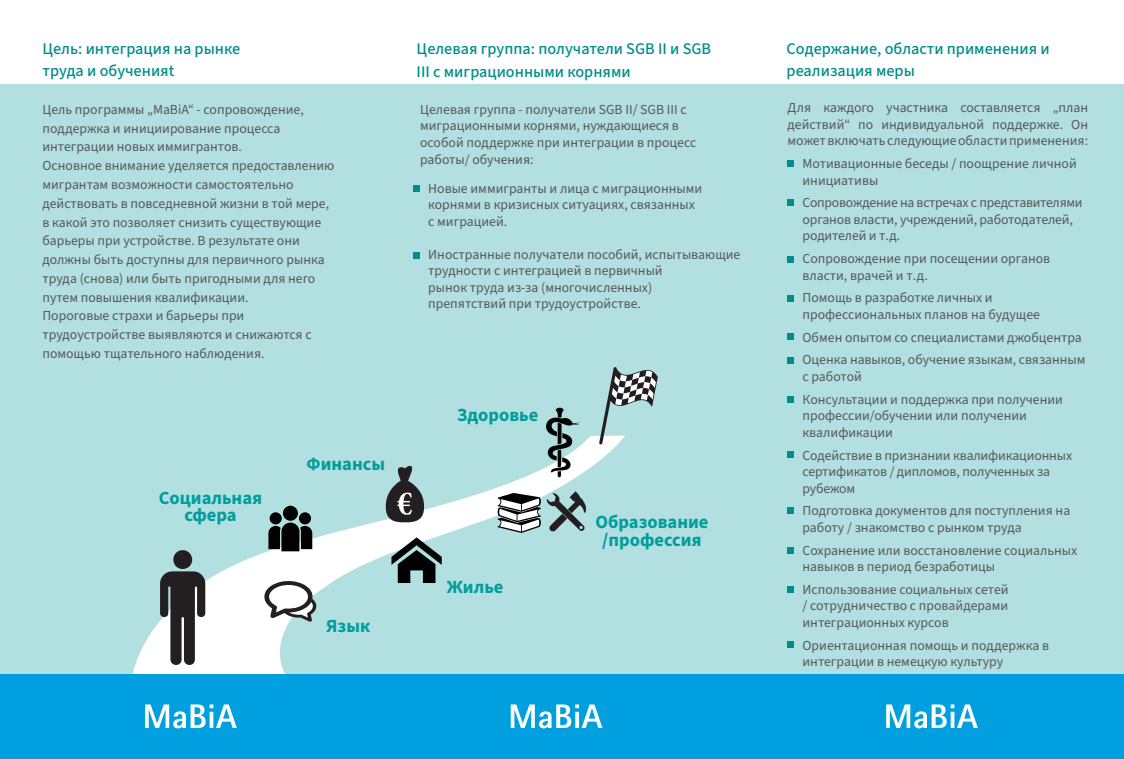
<style>
.page{position:relative;width:1124px;height:759px;background:#fff}
.page>*{position:absolute;margin:0;border:0;box-sizing:border-box;transform-origin:0 0}
.t1{font:700 18.5px/17.5px "Source Sans 3";color:#009d9c;text-align:center}
.t2{font:500 16.25px/21.2px "Source Sans 3";color:#008e8a}
.t3{font:13.75px/16.5px "Source Sans 3";color:#57585a}
.t4{font:13.75px/16.5px "Source Sans 3";letter-spacing:-.02em;color:#57585a}
</style>
<div class="page">
<div style="left:0;top:84px;width:1123px;height:673px;background:#b2dfdf"></div>
<svg style="left:413px;top:186px;width:6px;height:6px"></svg>
<svg style="left:413px;top:252px;width:6px;height:6px"></svg>
<svg style="left:132px;top:436px;width:486px;height:238px"></svg>
<svg style="left:264px;top:580px;width:53px;height:41px;background:#b6b8b8"></svg>
<svg style="left:391px;top:537px;width:50px;height:45px"></svg>
<div style="left:299px;top:512px;width:12px;height:12px;background:#000;border-radius:50%"></div>
<div style="left:269px;top:512px;width:13px;height:12px;background:#000;border-radius:50%"></div>
<svg style="left:268px;top:522px;width:44px;height:29px"></svg>
<div style="left:283px;top:505px;width:15px;height:15px;background:#000;border-radius:50%"></div>
<svg style="left:160px;top:550px;width:45px;height:114px;background:#6b7070"></svg>
<img style="left:541px;top:407px;width:39px;height:72px">
<svg style="left:496px;top:491px;width:91px;height:41px"></svg>
<svg style="left:384px;top:464px;width:41px;height:58px"></svg>
<svg style="left:787px;top:160px;width:6px;height:6px"></svg>
<svg style="left:787px;top:199px;width:6px;height:6px"></svg>
<svg style="left:787px;top:256px;width:6px;height:6px"></svg>
<svg style="left:787px;top:295px;width:6px;height:6px"></svg>
<div style="left:787px;top:333px;width:6px;height:7px;background:#008e8a"></div>
<svg style="left:787px;top:357px;width:6px;height:6px"></svg>
<svg style="left:787px;top:396px;width:6px;height:6px"></svg>
<svg style="left:787px;top:451px;width:6px;height:6px"></svg>
<svg style="left:787px;top:507px;width:6px;height:6px"></svg>
<svg style="left:787px;top:547px;width:6px;height:6px"></svg>
<div style="left:787px;top:585px;width:6px;height:7px;background:#008e8a"></div>
<svg style="left:787px;top:641px;width:6px;height:6px"></svg>
<div style="left:0;top:674px;width:1123px;height:84px;background:#00a0e0"></div>
<svg style="left:599px;top:367px;width:58px;height:77px"></svg>
<svg style="left:641px;top:387px;width:8px;height:8px"></svg>
<svg style="left:510px;top:704px;width:92px;height:24px"></svg>
<svg style="left:886px;top:704px;width:91px;height:24px"></svg>
<svg style="left:145px;top:704px;width:92px;height:24px"></svg>
<p class="t2" style="left:42px;top:38px;width:199px">Цель: интеграция на рынке труда и обученияt</p>
<p class="t2" style="left:416px;top:37px;width:296px;line-height:22.9px">Целевая группа: получатели SGB II и SGB<br>III с миграционными корнями</p>
<p class="t3" style="left:42px;top:100px;width:263px;line-height:18.8px">Цель программы „MaBiA“ - сопровождение, поддержка и инициирование процесса интеграции новых иммигрантов.</p>
<p class="t3" style="left:42px;top:156px;width:293px;line-height:18.8px">Основное внимание уделяется предоставлению мигрантам возможности самостоятельно действовать в повседневной жизни в той мере, в какой это позволяет снизить существующие барьеры при устройстве. В результате они должны быть доступны для первичного рынка труда (снова) или быть пригодными для него путем повышения квалификации.</p>
<p class="t3" style="left:42px;top:306px;width:271px;line-height:18.8px">Пороговые страхи и барьеры при трудоустройстве выявляются и снижаются с помощью тщательного наблюдения.</p>
<p class="t1" style="left:159px;top:488px;width:105px">Социальная</p>
<p class="t1" style="left:184px;top:506px;width:54px">сфера</p>
<p class="t1" style="left:306px;top:454px;width:80px">Финансы</p>
<p class="t1" style="left:326px;top:617px;width:46px">Язык</p>
<p class="t3" style="left:420px;top:101px;width:277px">Целевая группа - получатели SGB II/ SGB III с миграционными корнями, нуждающиеся в особой поддержке при интеграции в процесс работы/ обучения:</p>
<p class="t3" style="left:428px;top:180px;width:275px">Новые иммигранты и лица с миграционными корнями в кризисных ситуациях, связанных с миграцией.</p>
<p class="t3" style="left:428px;top:246px;width:313px">Иностранные получатели пособий, испытывающие трудности с интеграцией в первичный</p>
<p class="t3" style="left:428px;top:279px;width:225px">рынок труда из-за (многочисленных)</p>
<p class="t3" style="left:428px;top:295px;width:214px">препятствий при трудоустройстве.</p>
<p class="t1" style="left:457px;top:406px;width:83px">Здоровье</p>
<p class="t1" style="left:446px;top:578px;width:58px">Жилье</p>
<p class="t1" style="left:595px;top:513px;width:115px">Образование /профессия</p>
<p class="t2" style="left:786px;top:38px;width:264px">Содержание, области применения и реализация меры</p>
<p class="t3" style="left:787px;top:99px;width:302px;text-align:justify">Для каждого участника составляется „план действий“ по индивидуальной поддержке. Он может включать следующие области применения:</p>
<p class="t3" style="left:802px;top:155px;width:276px">Мотивационные беседы / поощрение личной инициативы</p>
<p class="t4" style="left:802px;top:194px;width:281px">Сопровождение на встречах с представителями органов власти, учреждений, работодателей, родителей и т.д.</p>
<p class="t3" style="left:802px;top:250px;width:249px">Сопровождение при посещении органов власти, врачей и т.д.</p>
<p class="t3" style="left:802px;top:289px;width:239px">Помощь в разработке личных и профессиональных планов на будущее</p>
<p class="t3" style="left:802px;top:329px;width:281px">Обмен опытом со специалистами джобцентра</p>
<p class="t3" style="left:802px;top:351px;width:284px">Оценка навыков, обучение языкам, связанным с работой</p>
<p class="t3" style="left:802px;top:391px;width:262px">Консультации и поддержка при получении профессии/обучении или получении квалификации</p>
<p class="t3" style="left:802px;top:446px;width:271px">Содействие в признании квалификационных сертификатов / дипломов, полученных за рубежом</p>
<p class="t3" style="left:802px;top:502px;width:269px">Подготовка документов для поступления на работу / знакомство с рынком труда</p>
<p class="t3" style="left:802px;top:541px;width:276px">Сохранение или восстановление социальных</p>
<p class="t3" style="left:802px;top:558px;width:194px">навыков в период безработицы</p>
<p class="t3" style="left:802px;top:581px;width:207px;text-align:justify">Использование социальных сетей / сотрудничество с провайдерами интеграционных курсов</p>
<p class="t3" style="left:802px;top:636px;width:248px">Ориентационная помощь и поддержка в интеграции в немецкую культуру</p>
</div>
